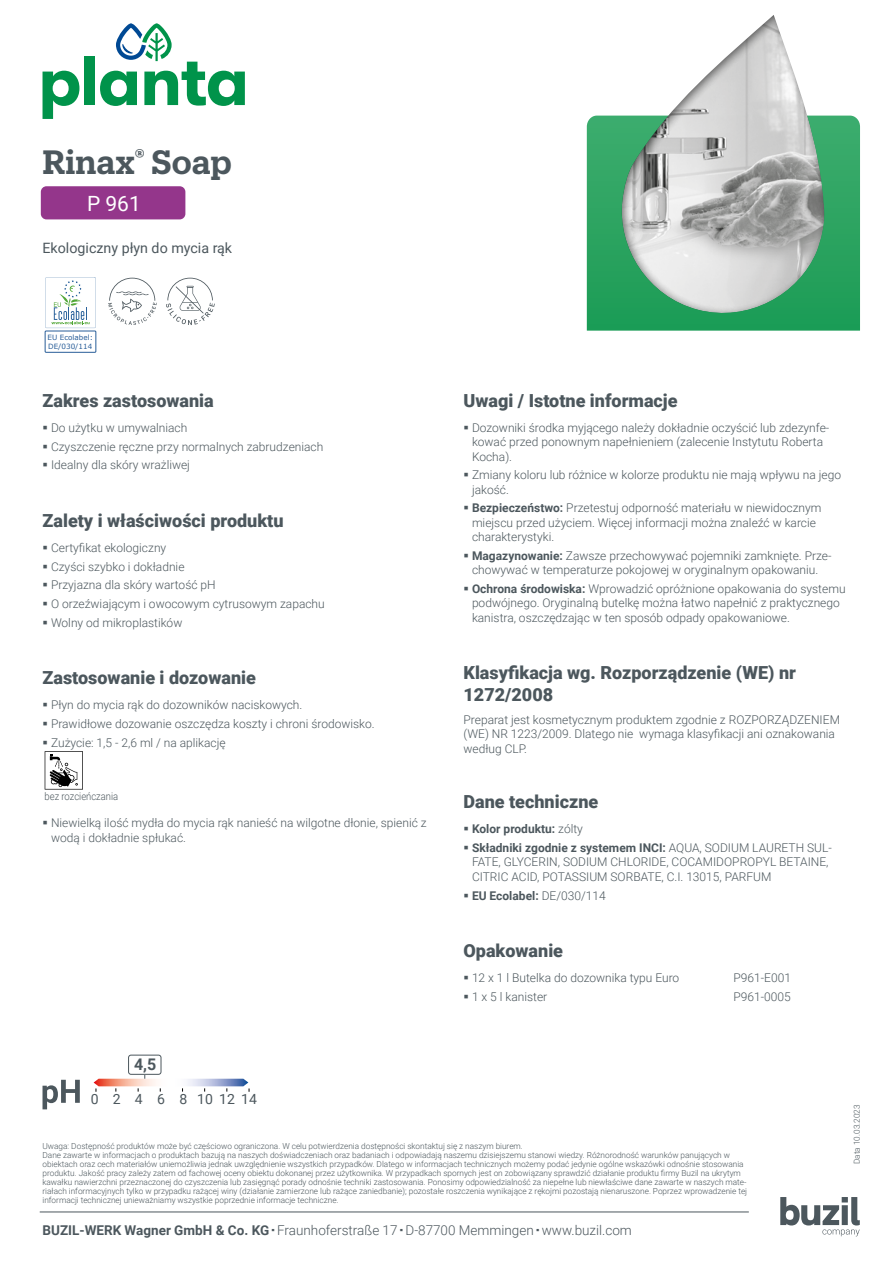
<style>
.page{position:relative;width:893px;height:1263px;background:#fff}
.page>*{position:absolute;margin:0;border:0;box-sizing:border-box;transform-origin:0 0}
.t1{font:600 33px "Produkt";color:#4c575d}
.t2{font:21px "Roboto";color:#fff}
.t3{font:900 18px/21.6px "Roboto";color:#4c575d}
.t4{font:700 16.05px "Roboto";color:#4c575d}
.t5{font:14.25px "Roboto";color:#4c575d}
.t6{font:13.95px "Roboto";color:#4c575d}
.t7{font:300 13.5px "Roboto";color:#4c575d}
.t8{font:300 12px/14.4px "Roboto";color:#4c575d}
.t9{font:700 12px/18.6px "Roboto";color:#4c575d}
.t10{font:300 10.5px "Roboto";color:#4c575d;scale:.9 1}
.t11{font:300 8.25px/9px "Roboto";color:#4c575d}
.t12{font:7.2px/8.7px "Verdana";color:#285d98}
.s1{font-weight:700}
.s2{font-weight:300}
.s3{font-family:"GT America LCG";font-weight:700}
</style>
<div class="page">
<svg style="left:45px;top:751px;width:38px;height:38px"></svg>
<svg style="left:780px;top:1197px;width:80px;height:39px"></svg>
<hr style="left:40px;top:1212px;width:709px;height:1px;background:#4c575d">
<div style="left:45px;top:331px;width:51px;height:22px;border:1px solid #285d98"></div>
<svg style="left:43px;top:1080px;width:37px;height:29px"></svg>
<svg style="left:94px;top:1075px;width:156px;height:17px"></svg>
<div style="left:128px;top:1054px;width:33px;height:21px;border:1px solid #4c575d;border-radius:2px"></div>
<svg style="left:43px;top:71px;width:36px;height:48px"></svg>
<div style="left:84px;top:56px;width:11px;height:49px;background:#00934a"></div>
<svg style="left:100px;top:23px;width:145px;height:83px"></svg>
<svg style="left:586px;top:15px;width:274px;height:316px"></svg>
<div style="left:41px;top:186px;width:144px;height:33px;background:#94368b;border-radius:6px"></div>
<svg style="left:45px;top:277px;width:51px;height:51px"></svg>
<svg style="left:166px;top:278px;width:49px;height:47px"></svg>
<svg style="left:108px;top:278px;width:49px;height:47px"></svg>
<h1 class="t1" style="left:43px;top:139px;width:191px">Rinax<sup>®</sup> Soap</h1>
<h2 class="t2" style="left:87px;top:189px;width:55px">P 961</h2>
<p class="t5" style="left:43px;top:238px;width:191px">Ekologiczny płyn do mycia rąk</p>
<p class="t12" style="left:48px;top:333px;width:47px">EU Ecolabel:<br>DE/030/114</p>
<h3 class="t3" style="left:43px;top:389px;width:173px">Zakres zastosowania</h3>
<p class="t8" style="left:51px;top:418px;width:274px;line-height:18.6px">Do użytku w umywalniach<br>Czyszczenie ręczne przy normalnych zabrudzeniach<br>Idealny dla skóry wrażliwej</p>
<h3 class="t3" style="left:43px;top:509px;width:243px">Zalety i właściwości produktu</h3>
<p class="t8" style="left:51px;top:538px;width:275px;line-height:18.6px">Certyfikat ekologiczny<br>Czyści szybko i dokładnie<br>Przyjazna dla skóry wartość pH<br>O orzeźwiającym i owocowym cytrusowym zapachu<br>Wolny od mikroplastików</p>
<h3 class="t3" style="left:43px;top:666px;width:215px">Zastosowanie i dozowanie</h3>
<p class="t8" style="left:51px;top:695px;width:325px;line-height:18.6px">Płyn do mycia rąk do dozowników naciskowych.<br>Prawidłowe dozowanie oszczędza koszty i chroni środowisko.<br>Zużycie: 1,5 - 2,6 ml / na aplikację</p>
<p class="t10" style="left:45px;top:789px;width:83px">bez rozcieńczania</p>
<p class="t8" style="left:51px;top:815px;width:377px">Niewielką ilość mydła do mycia rąk nanieść na wilgotne dłonie, spienić z wodą i dokładnie spłukać.</p>
<h3 class="t3" style="left:463px;top:389px;width:216px">Uwagi / Istotne informacje</h3>
<p class="t8" style="left:472px;top:420px;width:359px">Dozowniki środka myjącego należy dokładnie oczyścić lub zdezynfe&shy;kować przed ponownym napełnieniem (zalecenie Instytutu Roberta<br>Kocha).</p>
<p class="t8" style="left:472px;top:467px;width:371px">Zmiany koloru lub różnice w kolorze produktu nie mają wpływu na jego jakość.</p>
<p class="t8" style="left:472px;top:500px;width:351px"><span class="s1">Bezpieczeństwo:</span> Przetestuj odporność materiału w niewidocznym miejscu przed użyciem. Więcej informacji można znaleźć w karcie charakterystyki.</p>
<p class="t8" style="left:472px;top:548px;width:361px"><span class="s1">Magazynowanie:</span> Zawsze przechowywać pojemniki zamknięte. Prze&shy;chowywać w temperaturze pokojowej w oryginalnym opakowaniu.</p>
<p class="t8" style="left:472px;top:581px;width:375px"><span class="s1">Ochrona środowiska:</span> Wprowadzić opróżnione opakowania do systemu podwójnego. Oryginalną butelkę można łatwo napełnić z praktycznego kanistra, oszczędzając w ten sposób odpady opakowaniowe.</p>
<h3 class="t3" style="left:463px;top:662px;width:334px">Klasyfikacja wg. Rozporządzenie (WE) nr<br>1272/2008</h3>
<p class="t8" style="left:463px;top:712px;width:378px">Preparat jest kosmetycznym produktem zgodnie z ROZPORZĄDZENIEM (WE) NR 1223/2009. Dlatego nie wymaga klasyfikacji ani oznakowania według CLP.</p>
<h3 class="t3" style="left:463px;top:790px;width:136px">Dane techniczne</h3>
<p class="t9" style="left:472px;top:819px;width:361px">Kolor produktu: <span class="s2">zólty<br></span>Składniki zgodnie z systemem INCI: <span class="s2">AQUA, SODIUM LAURETH SUL-</span></p>
<p class="t8" style="left:472px;top:854px;width:358px">FATE, GLYCERIN, SODIUM CHLORIDE, COCAMIDOPROPYL BETAINE,<br>CITRIC ACID, POTASSIUM SORBATE, C.I. 13015, PARFUM</p>
<p class="t9" style="left:472px;top:885px;width:135px">EU Ecolabel: <span class="s2">DE/030/114</span></p>
<h3 class="t3" style="left:463px;top:939px;width:101px">Opakowanie</h3>
<p class="t8" style="left:472px;top:970px;width:209px">12 x 1 l Butelka do dozownika typu Euro</p>
<p class="t8" style="left:733px;top:970px;width:59px">P961-E001</p>
<p class="t8" style="left:472px;top:989px;width:77px">1 x 5 l kanister</p>
<p class="t8" style="left:733px;top:989px;width:59px">P961-0005</p>
<h3 class="t4" style="left:134px;top:1052px;width:24px">4,5</h3>
<p class="t6" style="left:91px;top:1089px;width:168px">0 2 4 6 8 101214</p>
<p class="t11" style="left:43px;top:1141px;width:706px">Uwaga: Dostępność produktów może być częściowo ograniczona. W celu potwierdzenia dostępności skontaktuj się z naszym biurem.<br>Dane zawarte w informacjach o produktach bazują na naszych doświadczeniach oraz badaniach i odpowiadają naszemu dzisiejszemu stanowi wiedzy. Różnorodność warunków panujących w obiektach oraz cech materiałów uniemożliwia jednak uwzględnienie wszystkich przypadków. Dlatego w informacjach technicznych możemy podać jedynie ogólne wskazówki odnośnie stosowania produktu. Jakość pracy zależy zatem od fachowej oceny obiektu dokonanej przez użytkownika. W przypadkach spornych jest on zobowiązany sprawdzić działanie produktu firmy Buzil na ukrytym kawałku nawierzchni przeznaczonej do czyszczenia lub zasięgnąć porady odnośnie techniki zastosowania. Ponosimy odpowiedzialność za niepełne lub niewłaściwe dane zawarte w naszych mate&shy;riałach informacyjnych tylko w przypadku rażącej winy (działanie zamierzone lub rażące zaniedbanie); pozostałe roszczenia wynikające z rękojmi pozostają nienaruszone. Poprzez wprowadzenie tej informacji technicznej unieważniamy wszystkie poprzednie informacje techniczne.</p>
<p class="t7" style="left:43px;top:1221px;width:591px"><span class="s1">BUZIL-WERK Wagner GmbH &amp; Co. KG</span> <span class="s3">·</span> Fraunhoferstraße 17 <span class="s3">·</span> D-87700 Memmingen <span class="s3">·</span> www.buzil.com</p>
<p class="t11" style="left:852px;top:1164px;width:61px;rotate:-90deg">Data 10.03.2023</p>
</div>
